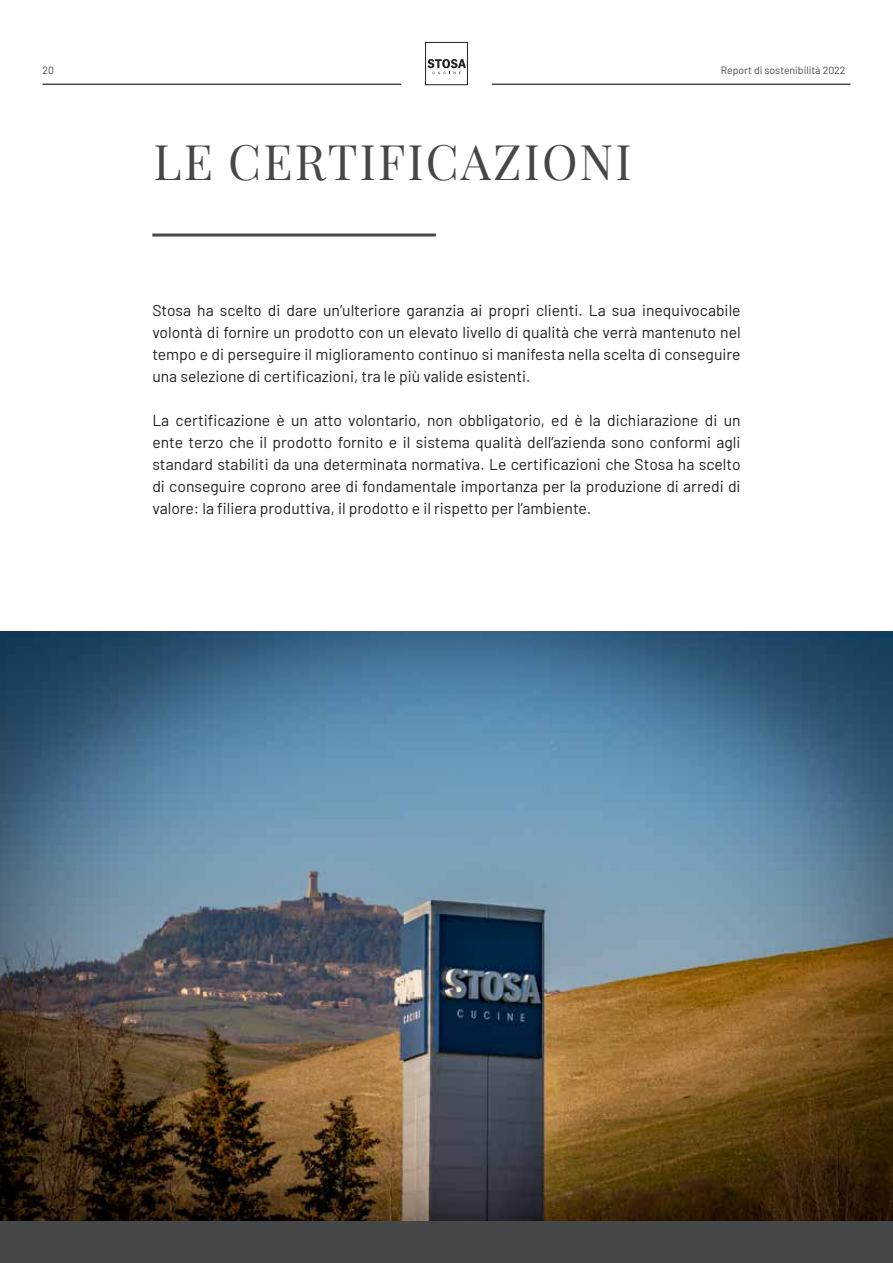
<style>
.page{position:relative;width:893px;height:1263px;background:#fff}
.page>*{position:absolute;margin:0;border:0;box-sizing:border-box;transform-origin:0 0}
.t1{font:48px "Playfair Display";letter-spacing:.045em;color:#464748}
.t2{font:15.75px/22px "Barlow";color:#231f20;text-align:justify}
.t3{font:10.5px "Barlow";color:#464748}
</style>
<div class="page">
<hr style="left:43px;top:84px;width:358px;height:1px;background:#464748">
<hr style="left:492px;top:84px;width:358px;height:1px;background:#464748">
<svg style="left:427px;top:59px;width:39px;height:15px"></svg>
<div style="left:425px;top:42px;width:43px;height:43px;border:1px solid #231f20"></div>
<hr style="left:152px;top:233px;width:284px;height:3px;background:#464748">
<div style="left:0;top:1220px;width:893px;height:43px;background:#464748"></div>
<img style="left:0;top:631px;width:893px;height:589px">
<p class="t3" style="left:43px;top:63px;width:13px">20</p>
<p class="t3" style="left:721px;top:63px;width:126px">Report di sostenibilità 2022</p>
<h1 class="t1" style="left:153px;top:124px;width:480px">LE CERTIFICAZIONI</h1>
<p class="t2" style="left:152px;top:298px;width:590px">Stosa ha scelto di dare un’ulteriore garanzia ai propri clienti. La sua inequivocabile volontà di fornire un prodotto con un elevato livello di qualità che verrà mantenuto nel tempo e di perseguire il miglioramento continuo si manifesta nella scelta di conseguire una selezione di certificazioni, tra le più valide esistenti.</p>
<p class="t2" style="left:152px;top:408px;width:590px">La certificazione è un atto volontario, non obbligatorio, ed è la dichiarazione di un ente terzo che il prodotto fornito e il sistema qualità dell’azienda sono conformi agli standard stabiliti da una determinata normativa. Le certificazioni che Stosa ha scelto di conseguire coprono aree di fondamentale importanza per la produzione di arredi di valore: la filiera produttiva, il prodotto e il rispetto per l’ambiente.</p>
</div>
